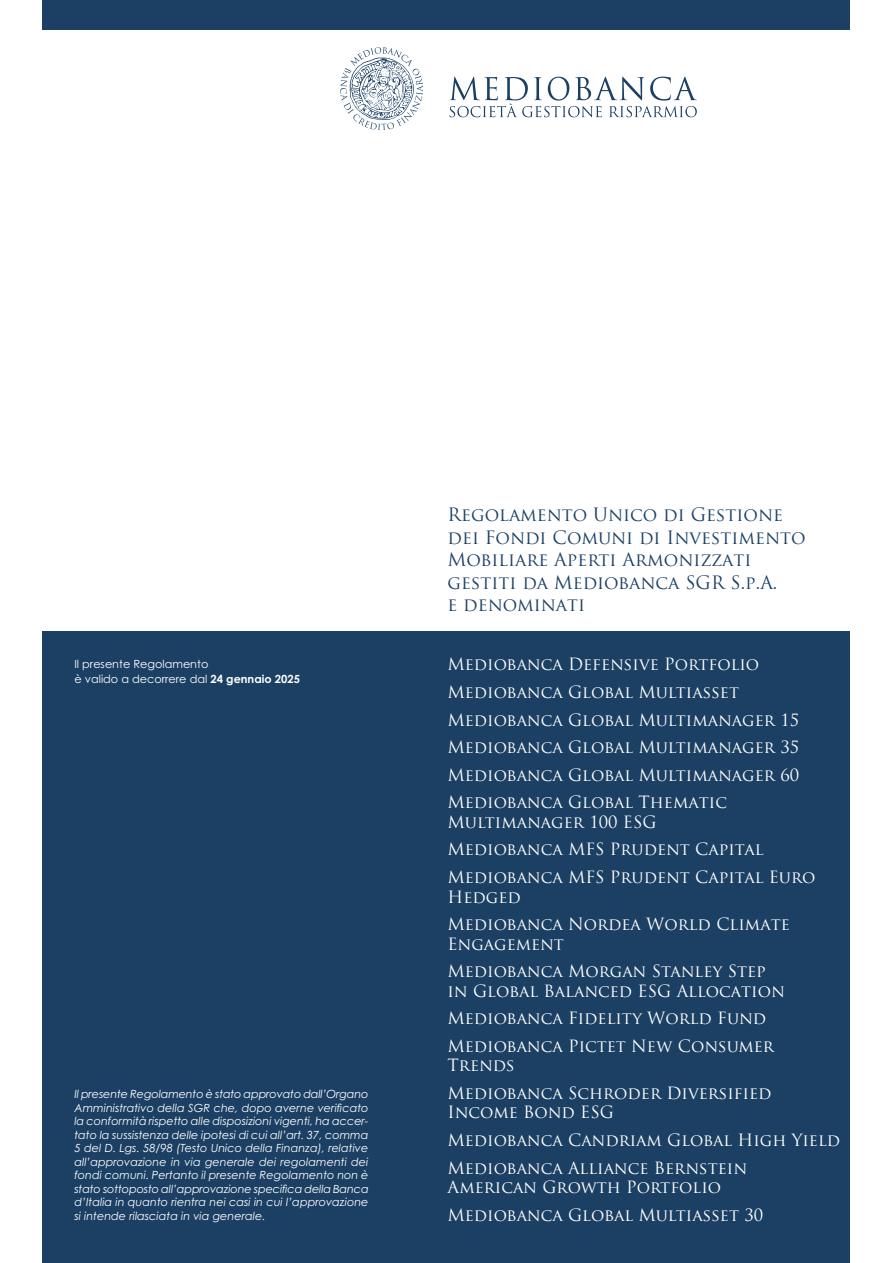
<style>
.page{position:relative;width:893px;height:1263px;background:#fff}
.page>*{position:absolute;margin:0;border:0;box-sizing:border-box;transform-origin:0 0}
.titolo{font:18px/22.5px "Trajan Pro";color:#1b4064}
.titolo-2{font:16.5px/19.5px "Trajan Pro";color:#fff}
.Testo{font:italic 11.25px/13.5px "Century Gothic Std";color:#fff;text-align:justify}
.Testo-2{font:11.25px "Century Gothic Std";color:#fff}
.s1{font-weight:700}
</style>
<div class="page">
<div style="left:43px;top:631px;width:807px;height:632px;background:#1b4064"></div>
<div style="left:43px;top:0;width:807px;height:29px;background:#1b4064"></div>
<svg style="left:340px;top:47px;width:83px;height:83px"></svg>
<svg style="left:450px;top:77px;width:247px;height:40px"></svg>
<p class="Testo-2" style="left:74px;top:657px;width:135px">Il presente Regolamento</p>
<p class="Testo-2" style="left:74px;top:672px;width:227px">è valido a decorrere dal <span class="s1">24 gennaio 2025</span></p>
<p class="Testo" style="left:74px;top:1087px;width:296px">Il presente Regolamento è stato approvato dall’Organo Amministrativo della SGR che, dopo averne verificato la conformità rispetto alle disposizioni vigenti, ha accer&shy;tato la sussistenza delle ipotesi di cui all’art. 37, comma 5 del D. Lgs. 58/98 (Testo Unico della Finanza), relative all’approvazione in via generale dei regolamenti dei fondi comuni. Pertanto il presente Regolamento non è stato sottoposto all’approvazione specifica della Banca d’Italia in quanto rientra nei casi in cui l’approvazione si intende rilasciata in via generale.</p>
<p class="titolo" style="left:448px;top:503px;width:359px">Regolamento Unico di Gestione dei Fondi Comuni di Investimento</p>
<p class="titolo" style="left:448px;top:548px;width:331px">Mobiliare Aperti Armonizzati gestiti da Mediobanca SGR S.p.A.</p>
<p class="titolo" style="left:448px;top:593px;width:139px">e denominati</p>
<p class="titolo-2" style="left:448px;top:654px;width:313px">Mediobanca Defensive Portfolio</p>
<p class="titolo-2" style="left:448px;top:682px;width:293px">Mediobanca Global Multiasset</p>
<p class="titolo-2" style="left:448px;top:710px;width:353px">Mediobanca Global Multimanager 15</p>
<p class="titolo-2" style="left:448px;top:737px;width:353px">Mediobanca Global Multimanager 35</p>
<p class="titolo-2" style="left:448px;top:765px;width:353px">Mediobanca Global Multimanager 60</p>
<p class="titolo-2" style="left:448px;top:792px;width:281px">Mediobanca Global Thematic<br>Multimanager 100 ESG</p>
<p class="titolo-2" style="left:448px;top:839px;width:317px">Mediobanca MFS Prudent Capital</p>
<p class="titolo-2" style="left:448px;top:867px;width:369px">Mediobanca MFS Prudent Capital Euro<br>Hedged</p>
<p class="titolo-2" style="left:448px;top:914px;width:344px">Mediobanca Nordea World Climate<br>Engagement</p>
<p class="titolo-2" style="left:448px;top:961px;width:339px">Mediobanca Morgan Stanley Step in Global Balanced ESG Allocation</p>
<p class="titolo-2" style="left:448px;top:1008px;width:320px">Mediobanca Fidelity World Fund</p>
<p class="titolo-2" style="left:448px;top:1036px;width:328px">Mediobanca Pictet New Consumer<br>Trends</p>
<p class="titolo-2" style="left:448px;top:1083px;width:325px">Mediobanca Schroder Diversified<br>Income Bond ESG</p>
<p class="titolo-2" style="left:448px;top:1130px;width:394px">Mediobanca Candriam Global High Yield</p>
<p class="titolo-2" style="left:448px;top:1158px;width:301px">Mediobanca Alliance Bernstein<br>American Growth Portfolio</p>
<p class="titolo-2" style="left:448px;top:1205px;width:317px">Mediobanca Global Multiasset 30</p>
</div>
